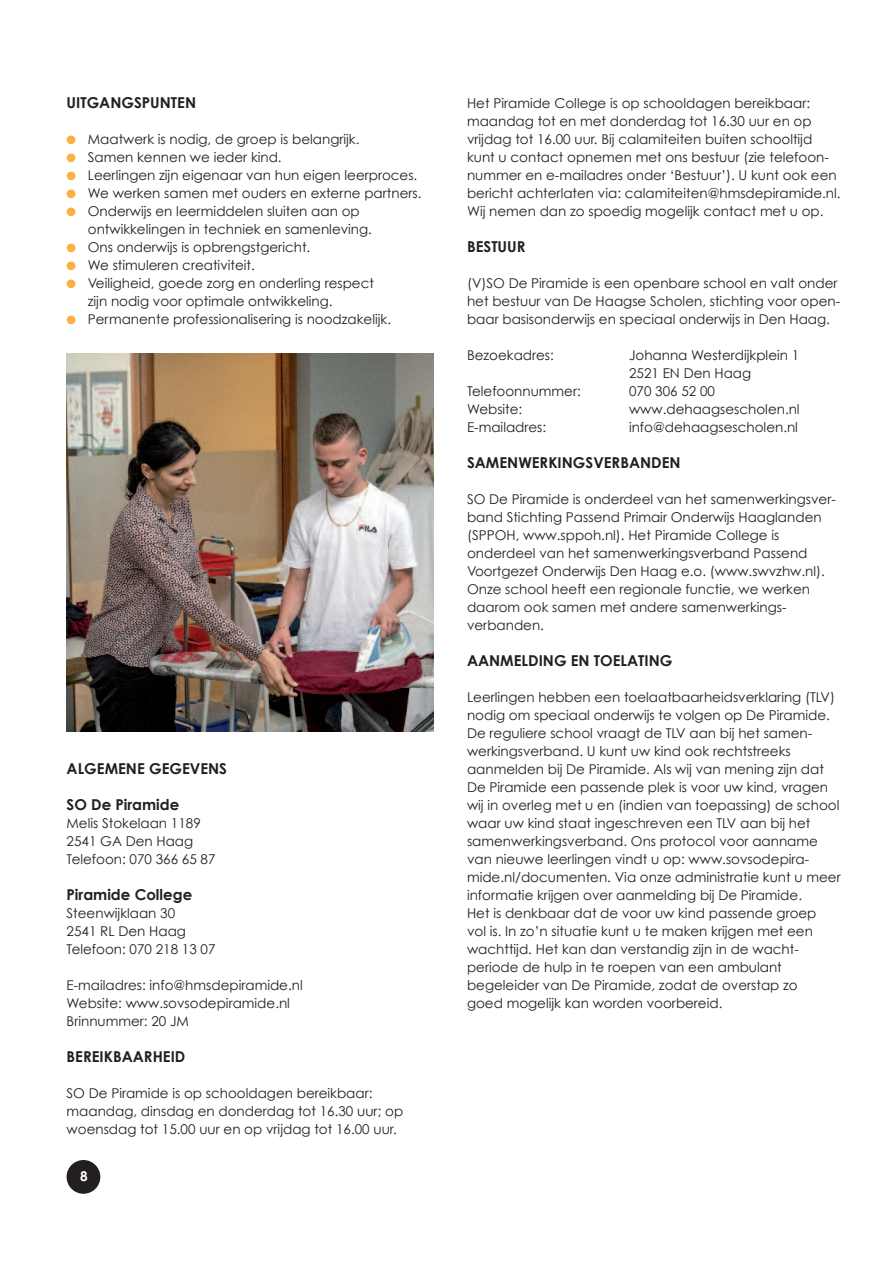
<style>
.page{position:relative;width:893px;height:1263px;background:#fff}
.page>*{position:absolute;margin:0;border:0;box-sizing:border-box;transform-origin:0 0}
.t1{font:700 15px "Century Gothic";color:#231f20}
.t2{font:13.5px/18px "Century Gothic";color:#231f20}
.t3{font:700 13.5px "Century Gothic";color:#fff}
.s1{color:#fbb03f}
</style>
<div class="page">
<div style="left:67px;top:1160px;width:33px;height:34px;background:#231f20;border-radius:50%"></div>
<img style="left:67px;top:354px;width:367px;height:377px">
<p class="t1" style="left:67px;top:93px;width:131px">UITGANGSPUNTEN</p>
<p class="t2" style="left:67px;top:130px;width:294px"><span class="s1">●</span> Maatwerk is nodig, de groep is belangrijk.</p>
<p class="t2" style="left:67px;top:148px;width:217px"><span class="s1">●</span> Samen kennen we ieder kind.</p>
<p class="t2" style="left:67px;top:166px;width:352px"><span class="s1">●</span> Leerlingen zijn eigenaar van hun eigen leerproces.</p>
<p class="t2" style="left:67px;top:184px;width:356px"><span class="s1">●</span> We werken samen met ouders en externe partners.</p>
<p class="t2" style="left:88px;top:202px;width:286px;text-indent:-21px"><span class="s1">●</span> Onderwijs en leermiddelen sluiten aan op ontwikkelingen in techniek en samenleving.</p>
<p class="t2" style="left:67px;top:238px;width:245px"><span class="s1">●</span> Ons onderwijs is opbrengstgericht.</p>
<p class="t2" style="left:67px;top:256px;width:190px"><span class="s1">●</span> We stimuleren creativiteit.</p>
<p class="t2" style="left:88px;top:274px;width:288px;text-indent:-21px"><span class="s1">●</span> Veiligheid, goede zorg en onderling respect zijn nodig voor optimale ontwikkeling.</p>
<p class="t2" style="left:67px;top:310px;width:326px"><span class="s1">●</span> Permanente professionalisering is noodzakelijk.</p>
<p class="t1" style="left:67px;top:759px;width:162px">ALGEMENE GEGEVENS</p>
<p class="t1" style="left:67px;top:795px;width:114px">SO De Piramide</p>
<p class="t2" style="left:67px;top:814px;width:150px">Melis Stokelaan 1189<br>2541 GA Den Haag<br>Telefoon: 070 366 65 87</p>
<p class="t1" style="left:67px;top:885px;width:127px">Piramide College</p>
<p class="t2" style="left:67px;top:904px;width:151px">Steenwijklaan 30<br>2541 RL Den Haag<br>Telefoon: 070 218 13 07</p>
<p class="t2" style="left:67px;top:976px;width:238px">E-mailadres: info@hmsdepiramide.nl<br>Website: www.sovsodepiramide.nl<br>Brinnummer: 20 JM</p>
<p class="t1" style="left:67px;top:1047px;width:120px">BEREIKBAARHEID</p>
<p class="t2" style="left:67px;top:1084px;width:338px">SO De Piramide is op schooldagen bereikbaar: maandag, dinsdag en donderdag tot 16.30 uur; op woensdag tot 15.00 uur en op vrijdag tot 16.00 uur.</p>
<p class="t3" style="left:80px;top:1168px;width:9px">8</p>
<p class="t2" style="left:467px;top:94px;width:375px">Het Piramide College is op schooldagen bereikbaar: maandag tot en met donderdag tot 16.30 uur en op vrijdag tot 16.00 uur. Bij calamiteiten buiten schooltijd kunt u contact opnemen met ons bestuur (zie telefoon&shy;nummer en e-mailadres onder ‘Bestuur’). U kunt ook een bericht achterlaten via: calamiteiten@hmsdepiramide.nl.<br>Wij nemen dan zo spoedig mogelijk contact met u op.</p>
<p class="t1" style="left:467px;top:237px;width:60px">BESTUUR</p>
<p class="t2" style="left:467px;top:274px;width:375px">(V)SO De Piramide is een openbare school en valt onder het bestuur van De Haagse Scholen, stichting voor open&shy;baar basisonderwijs en speciaal onderwijs in Den Haag.</p>
<p class="t2" style="left:467px;top:346px;width:88px">Bezoekadres:</p>
<p class="t2" style="left:629px;top:346px;width:172px">Johanna Westerdijkplein 1<br>2521 EN Den Haag</p>
<p class="t2" style="left:467px;top:382px;width:115px">Telefoonnummer:</p>
<p class="t2" style="left:629px;top:382px;width:88px">070 306 52 00</p>
<p class="t2" style="left:467px;top:400px;width:57px">Website:</p>
<p class="t2" style="left:629px;top:400px;width:172px">www.dehaagsescholen.nl</p>
<p class="t2" style="left:467px;top:418px;width:81px">E-mailadres:</p>
<p class="t2" style="left:629px;top:418px;width:170px">info@dehaagsescholen.nl</p>
<p class="t1" style="left:467px;top:453px;width:215px">SAMENWERKINGSVERBANDEN</p>
<p class="t2" style="left:467px;top:490px;width:370px">SO De Piramide is onderdeel van het samenwerkingsver&shy;band Stichting Passend Primair Onderwijs Haaglanden (SPPOH, www.sppoh.nl). Het Piramide College is onderdeel van het samenwerkingsverband Passend Voortgezet Onderwijs Den Haag e.o. (www.swvzhw.nl).<br>Onze school heeft een regionale functie, we werken daarom ook samen met andere samenwerkings&shy;verbanden.</p>
<p class="t1" style="left:467px;top:651px;width:207px">AANMELDING EN TOELATING</p>
<p class="t2" style="left:467px;top:688px;width:375px">Leerlingen hebben een toelaatbaarheidsverklaring (TLV) nodig om speciaal onderwijs te volgen op De Piramide.<br>De reguliere school vraagt de TLV aan bij het samen&shy;werkingsverband. U kunt uw kind ook rechtstreeks aanmelden bij De Piramide. Als wij van mening zijn dat De Piramide een passende plek is voor uw kind, vragen wij in overleg met u en (indien van toepassing) de school waar uw kind staat ingeschreven een TLV aan bij het samenwerkingsverband. Ons protocol voor aanname van nieuwe leerlingen vindt u op: www.sovsodepira&shy;mide.nl/documenten. Via onze administratie kunt u meer informatie krijgen over aanmelding bij De Piramide.<br>Het is denkbaar dat de voor uw kind passende groep<br>vol is. In zo’n situatie kunt u te maken krijgen met een wachttijd. Het kan dan verstandig zijn in de wacht&shy;periode de hulp in te roepen van een ambulant begeleider van De Piramide, zodat de overstap zo<br>goed mogelijk kan worden voorbereid.</p>
</div>
